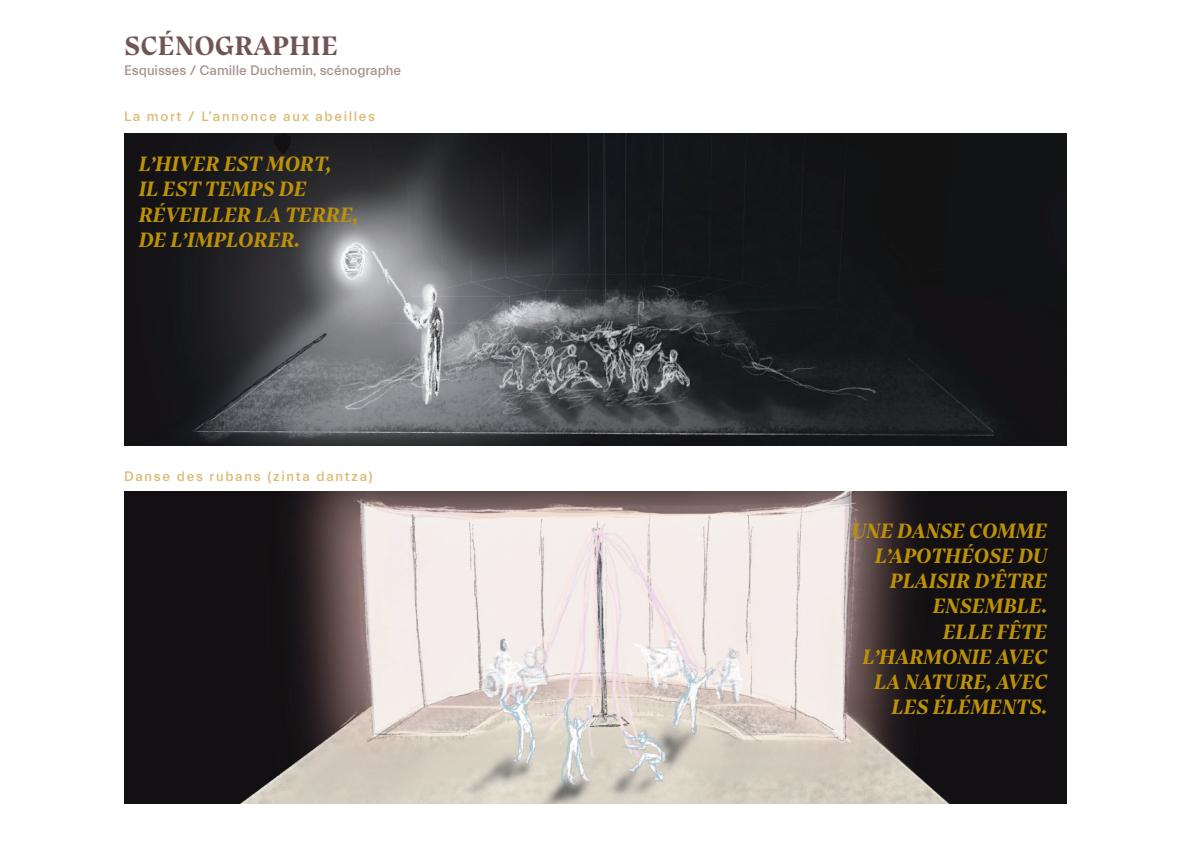
<style>
.page{position:relative;width:1191px;height:842px;background:#fff}
.page>*{position:absolute;margin:0;border:0;box-sizing:border-box;transform-origin:0 0}
.t1{font:700 27px "TRY Bluu Suuperstar";color:#715454}
.t2{font:italic 700 21px/25.2px "TRY Bluu Suuperstar";color:#bd9107}
.t3{font:500 14px "Everett";letter-spacing:.12em;color:#dbbb74}
.t4{font:500 14px "Everett";color:#a99492}
</style>
<div class="page">
<img style="left:124px;top:134px;width:943px;height:312px">
<img style="left:124px;top:492px;width:943px;height:312px">
<p class="t1" style="left:124px;top:29px;width:216px">SCÉNOGRAPHIE</p>
<p class="t4" style="left:124px;top:62px;width:279px">Esquisses / Camille Duchemin, scénographe</p>
<p class="t3" style="left:124px;top:109px;width:253px">La mort / L’annonce aux abeilles</p>
<p class="t2" style="left:139px;top:151px;width:221px">L’HIVER EST MORT,<br>IL EST TEMPS DE<br>RÉVEILLER LA TERRE,<br>DE L’IMPLORER.</p>
<p class="t3" style="left:124px;top:468px;width:250px">Danse des rubans (zinta dantza)</p>
<p class="t2" style="left:851px;top:518px;width:197px;text-align:right">UNE DANSE COMME<br>L’APOTHÉOSE DU<br>PLAISIR D’ÊTRE<br>ENSEMBLE.<br>ELLE FÊTE<br>L’HARMONIE AVEC<br>LA NATURE, AVEC<br>LES ÉLÉMENTS.</p>
</div>
